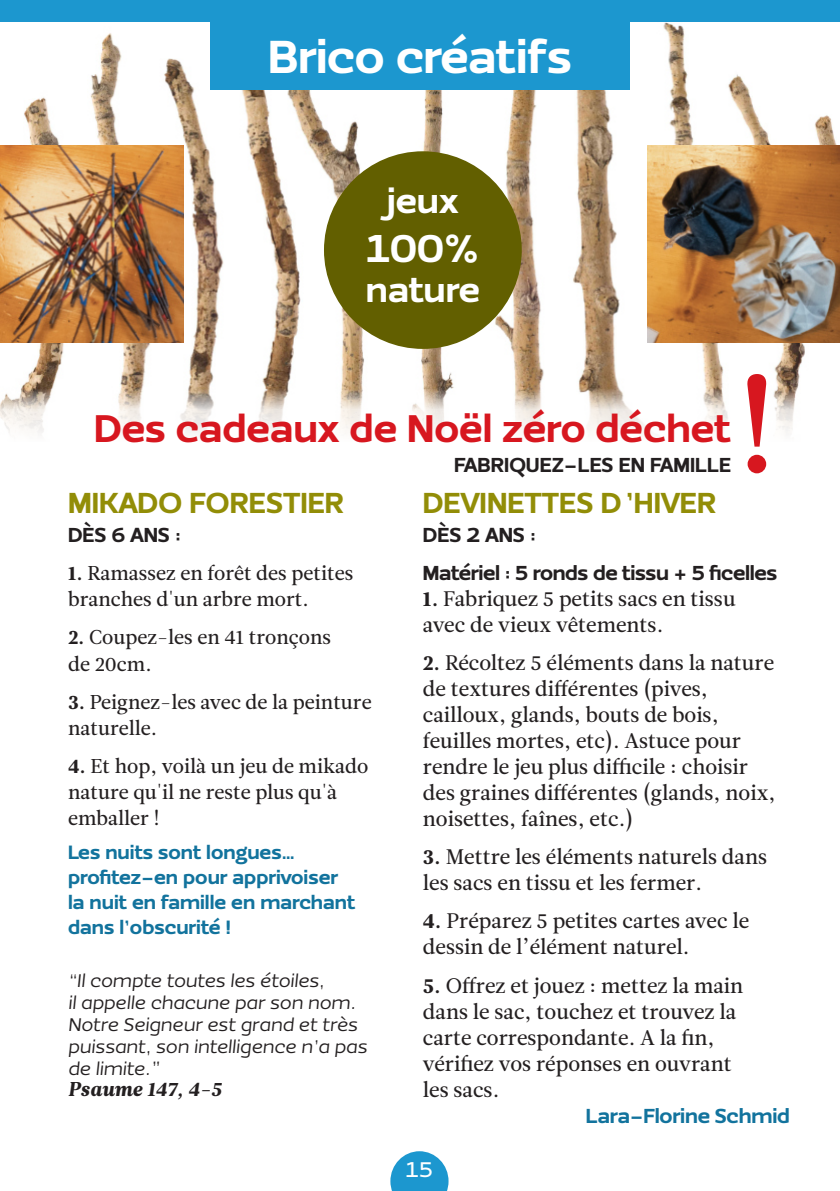
<style>
.page{position:relative;width:840px;height:1191px;background:#fff}
.page>*{position:absolute;margin:0;border:0;box-sizing:border-box;transform-origin:0 0}
.t1{font:127.4px "Leitura News Roman 4";color:#d7171f}
.t2{font:900 48px "Ezzo";letter-spacing:-.005em;color:#fff}
.t3{font:900 40px "Ezzo";color:#d7171f}
.t4{font:900 40px "Ezzo";color:#fff}
.t5{font:900 36px "Ezzo";color:#fff}
.t6{font:900 30px "Ezzo";color:#928d07}
.t7{font:500 22px "Ezzo";color:#fff}
.t8{font:21px/26px "Leitura News Roman 2";color:#231f20}
.t9{font:900 21px "Ezzo";letter-spacing:-.01em;color:#231f20}
.t10{font:900 21px "Ezzo";letter-spacing:-.01em;color:#12739d}
.t11{font:20px/26px "Leitura News Roman 2";color:#231f20}
.t12{font:900 20px/25px "Ezzo";color:#12739d}
.t13{font:20px "Leitura News Italic 4";color:#231f20}
.t14{font:italic 19px/22px "Ezzo";color:#231f20}
.s1{font-family:"Leitura News Roman 4"}
.s2{font-size:20px}
</style>
<div class="page">
<img style="left:0;top:21px;width:839px;height:366px">
<svg style="left:0;top:387px;width:798px;height:47px"></svg>
<div style="left:0;top:0;width:839px;height:21px;background:#1c97cf"></div>
<div style="left:210px;top:0;width:419px;height:89px;background:#1c97cf"></div>
<svg style="left:390px;top:1151px;width:58px;height:40px"></svg>
<div style="left:324px;top:151px;width:197px;height:198px;background:#625f00;border-radius:50%"></div>
<img style="left:647px;top:145px;width:192px;height:198px">
<img style="left:0;top:145px;width:183px;height:198px">
<h2 class="t2" style="left:268px;top:39px;width:305px">Brico créatifs</h2>
<h3 class="t5" style="left:387px;top:187px;width:73px">jeux</h3>
<h3 class="t4" style="left:366px;top:233px;width:114px">100%</h3>
<h3 class="t5" style="left:366px;top:276px;width:115px">nature</h3>
<h3 class="t3" style="left:94px;top:413px;width:637px">Des cadeaux de Noël zéro déchet</h3>
<p class="t9" style="left:454px;top:457px;width:278px">FABRIQUEZ-LES EN FAMILLE</p>
<h3 class="t6" style="left:68px;top:491px;width:277px">MIKADO FORESTIER</h3>
<p class="t9" style="left:68px;top:526px;width:114px">DÈS 6 ANS :</p>
<h3 class="t6" style="left:422px;top:491px;width:295px">DEVINETTES D’HIVER</h3>
<p class="t9" style="left:422px;top:526px;width:115px">DÈS 2 ANS :</p>
<h1 class="t1" style="left:736px;top:374px;width:42px">!</h1>
<p class="t11" style="left:68px;top:562px;width:286px"><span class="s1">1.</span> Ramassez en forêt des petites branches d'un arbre mort.</p>
<p class="t11" style="left:68px;top:626px;width:264px"><span class="s1">2.</span> Coupez-les en 41 tronçons de 20cm.</p>
<p class="t11" style="left:68px;top:690px;width:305px"><span class="s1">3.</span> Peignez-les avec de la peinture naturelle.</p>
<p class="t11" style="left:68px;top:754px;width:301px"><span class="s1">4.</span> Et hop, voilà un jeu de mikado nature qu'il ne reste plus qu'à emballer !</p>
<p class="t12" style="left:68px;top:841px;width:288px">Les nuits sont longues… profitez-en pour apprivoiser la nuit en famille en marchant dans l’obscurité !</p>
<p class="t14" style="left:68px;top:971px;width:300px">“Il compte toutes les étoiles,<br>il appelle chacune par son nom.<br>Notre Seigneur est grand et très puissant, son intelligence n’a pas de limite.<span class="s2">”</span></p>
<p class="t13" style="left:68px;top:1080px;width:155px">Psaume 147, 4-5</p>
<p class="t9" style="left:422px;top:565px;width:356px">Matériel : 5 ronds de tissu + 5 ficelles</p>
<p class="t8" style="left:422px;top:587px;width:314px"><span class="s1">1.</span> Fabriquez 5 petits sacs en tissu avec de vieux vêtements.</p>
<p class="t8" style="left:422px;top:651px;width:354px"><span class="s1">2.</span> Récoltez 5 éléments dans la nature de textures différentes (pives, cailloux, glands, bouts de bois, feuilles mortes, etc). Astuce pour rendre le jeu plus difficile : choisir des graines différentes (glands, noix, noisettes, faînes, etc.)</p>
<p class="t8" style="left:422px;top:846px;width:345px"><span class="s1">3.</span> Mettre les éléments naturels dans les sacs en tissu et les fermer.</p>
<p class="t8" style="left:422px;top:910px;width:327px"><span class="s1">4.</span> Préparez 5 petites cartes avec le dessin de l’élément naturel.</p>
<p class="t8" style="left:422px;top:974px;width:322px"><span class="s1">5.</span> Offrez et jouez : mettez la main dans le sac, touchez et trouvez la carte correspondante. A la fin, vérifiez vos réponses en ouvrant les sacs.</p>
<p class="t7" style="left:405px;top:1161px;width:28px">15</p>
<p class="t10" style="left:585px;top:1108px;width:205px">Lara-Florine Schmid</p>
</div>
